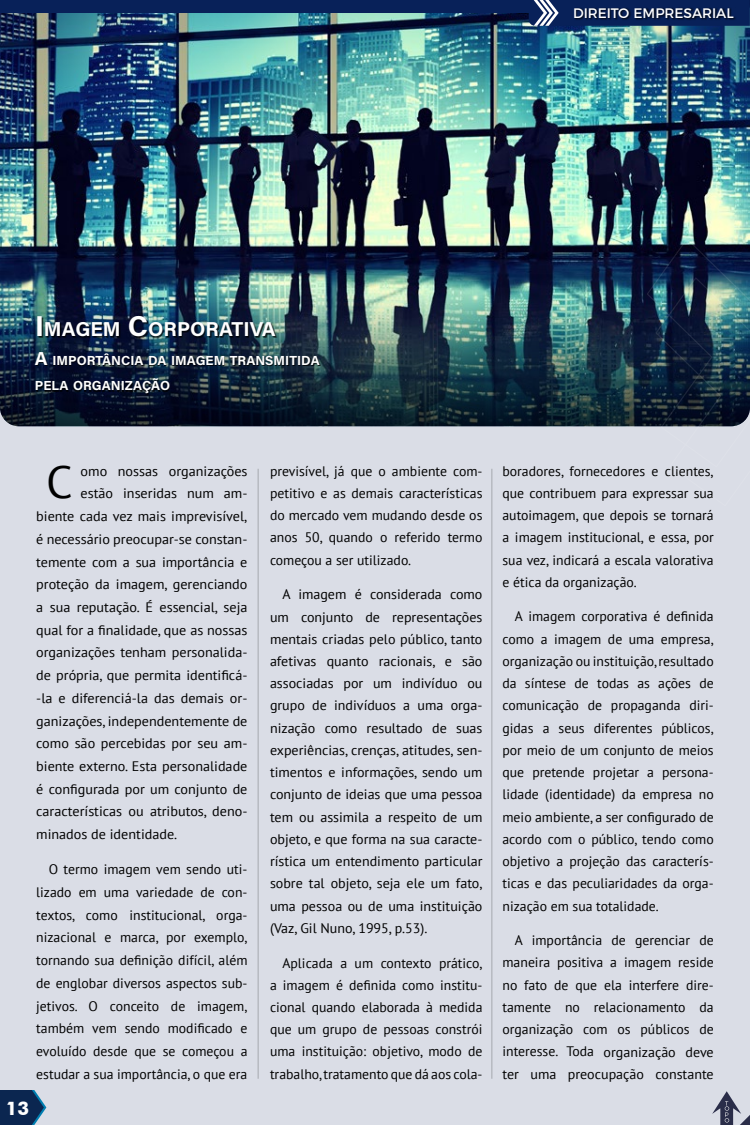
<style>
.page{position:relative;width:750px;height:1125px;background:#dadde6}
.page>*{position:absolute;margin:0;border:0;box-sizing:border-box;transform-origin:0 0}
.t1{font:45.12px "PT Sans";color:#000}
.t2{font:20.12px "Acumin Variable Concept";color:#fff}
.t3{font:700 18.75px "Futura BT";color:#fff}
.t4{font:13.75px/22.2px "PT Sans";color:#000;text-align:justify}
.t5{font:13.75px "Montserrat";color:#fff}
.t6{font:13.12px/25px "Acumin Variable Concept";color:#fff}
.s1{font-size:28.75px}
.s2{font-size:18.75px}
</style>
<div class="page">
<hr style="left:258px;top:469px;width:1px;height:610px;background:#000">
<hr style="left:492px;top:469px;width:1px;height:610px;background:#000">
<img style="left:0;top:12px;width:750px;height:262px">
<img style="left:0;top:274px;width:644px;height:152px">
<svg style="left:529px;top:0;width:221px;height:26px;background:#1c3467"></svg>
<div style="left:574px;top:7px;width:162px;height:14px;background:#000;opacity:.75"></div>
<div style="left:0;top:0;width:532px;height:12px;background:#082159"></div>
<div style="left:36px;top:353px;width:285px;height:42px;background:#000;opacity:.75"></div>
<div style="left:38px;top:317px;width:239px;height:21px;background:#000;opacity:.75"></div>
<svg style="left:712px;top:1091px;width:38px;height:34px"></svg>
<svg style="left:0;top:1090px;width:46px;height:35px;background:#234167"></svg>
<img style="left:644px;top:230px;width:106px;height:197px">
<p class="t5" style="left:573px;top:2px;width:162px">DIREITO EMPRESARIAL</p>
<h2 class="t2" style="left:35px;top:316px;width:242px"><span class="s1">I</span> MAGEM <span class="s1">C</span>ORPORATIVA</h2>
<p class="t6" style="left:35px;top:347px;width:286px"><span class="s2">A</span> IMPORTÂNCIA DA IMAGEM TRANSMITIDA<br>PELA ORGANIZAÇÃO</p>
<h1 class="t1" style="left:46px;top:454px;width:28px">C</h1>
<p class="t4" style="left:81px;top:460px;width:168px">omo nossas organizações</p>
<p class="t4" style="left:81px;top:482px;width:168px">estão inseridas num am-</p>
<p class="t4" style="left:36px;top:505px;width:213px">biente cada vez mais imprevisível,</p>
<p class="t4" style="left:36px;top:528px;width:213px">é necessário preocupar-se constan-</p>
<p class="t4" style="left:36px;top:550px;width:213px">temente com a sua importância e</p>
<p class="t4" style="left:36px;top:573px;width:213px">proteção da imagem, gerenciando</p>
<p class="t4" style="left:36px;top:596px;width:213px">a sua reputação. É essencial, seja</p>
<p class="t4" style="left:36px;top:618px;width:213px">qual for a finalidade, que as nossas</p>
<p class="t4" style="left:36px;top:641px;width:213px">organizações tenham personalida-</p>
<p class="t4" style="left:36px;top:664px;width:213px">de própria, que permita identificá-</p>
<p class="t4" style="left:36px;top:687px;width:213px">-la e diferenciá-la das demais or-</p>
<p class="t4" style="left:36px;top:709px;width:213px">ganizações, independentemente de</p>
<p class="t4" style="left:36px;top:732px;width:213px">como são percebidas por seu am-</p>
<p class="t4" style="left:36px;top:755px;width:213px">biente externo. Esta personalidade</p>
<p class="t4" style="left:36px;top:777px;width:213px">é configurada por um conjunto de</p>
<p class="t4" style="left:36px;top:800px;width:213px">características ou atributos, deno-</p>
<p class="t4" style="left:36px;top:823px;width:143px">minados de identidade.</p>
<p class="t4" style="left:36px;top:858px;width:213px;line-height:22.8px;text-indent:12px">O termo imagem vem sendo uti&shy;lizado em uma variedade de con&shy;textos, como institucional, orga&shy;nizacional e marca, por exemplo, tornando sua definição difícil, além de englobar diversos aspectos sub&shy;jetivos. O conceito de imagem, também vem sendo modificado e evoluído desde que se começou a estudar a sua importância, o que era</p>
<h3 class="t3" style="left:6px;top:1097px;width:25px">13</h3>
<p class="t4" style="left:270px;top:459px;width:214px">previsível, já que o ambiente com&shy;petitivo e as demais características do mercado vem mudando desde os anos 50, quando o referido termo começou a ser utilizado.</p>
<p class="t4" style="left:270px;top:583px;width:214px;text-indent:12px">A imagem é considerada como um conjunto de representações mentais criadas pelo público, tanto afetivas quanto racionais, e são associadas por um indivíduo ou grupo de indivíduos a uma orga&shy;nização como resultado de suas experiências, crenças, atitudes, sen&shy;timentos e informações, sendo um conjunto de ideias que uma pessoa tem ou assimila a respeito de um objeto, e que forma na sua caracte&shy;rística um entendimento particular sobre tal objeto, seja ele um fato, uma pessoa ou de uma instituição (Vaz, Gil Nuno, 1995, p.53).</p>
<p class="t4" style="left:270px;top:951px;width:214px;text-indent:12px">Aplicada a um contexto prático, a imagem é definida como institu&shy;cional quando elaborada à medida que um grupo de pessoas constrói uma instituição: objetivo, modo de trabalho, tratamento que dá aos cola-</p>
<p class="t4" style="left:502px;top:459px;width:213px">boradores, fornecedores e clientes, que contribuem para expressar sua autoimagem, que depois se tornará a imagem institucional, e essa, por sua vez, indicará a escala valorativa e ética da organização.</p>
<p class="t4" style="left:502px;top:605px;width:213px;text-indent:12px">A imagem corporativa é definida como a imagem de uma empresa, organização ou instituição, resultado da síntese de todas as ações de comunicação de propaganda diri&shy;gidas a seus diferentes públicos, por meio de um conjunto de meios que pretende projetar a persona&shy;lidade (identidade) da empresa no meio ambiente, a ser configurado de acordo com o público, tendo como objetivo a projeção das caracterís&shy;ticas e das peculiaridades da orga&shy;nização em sua totalidade.</p>
<p class="t4" style="left:502px;top:929px;width:213px;text-indent:13px">A importância de gerenciar de maneira positiva a imagem reside no fato de que ela interfere dire&shy;tamente no relacionamento da organização com os públicos de interesse. Toda organização deve ter uma preocupação constante</p>
</div>
